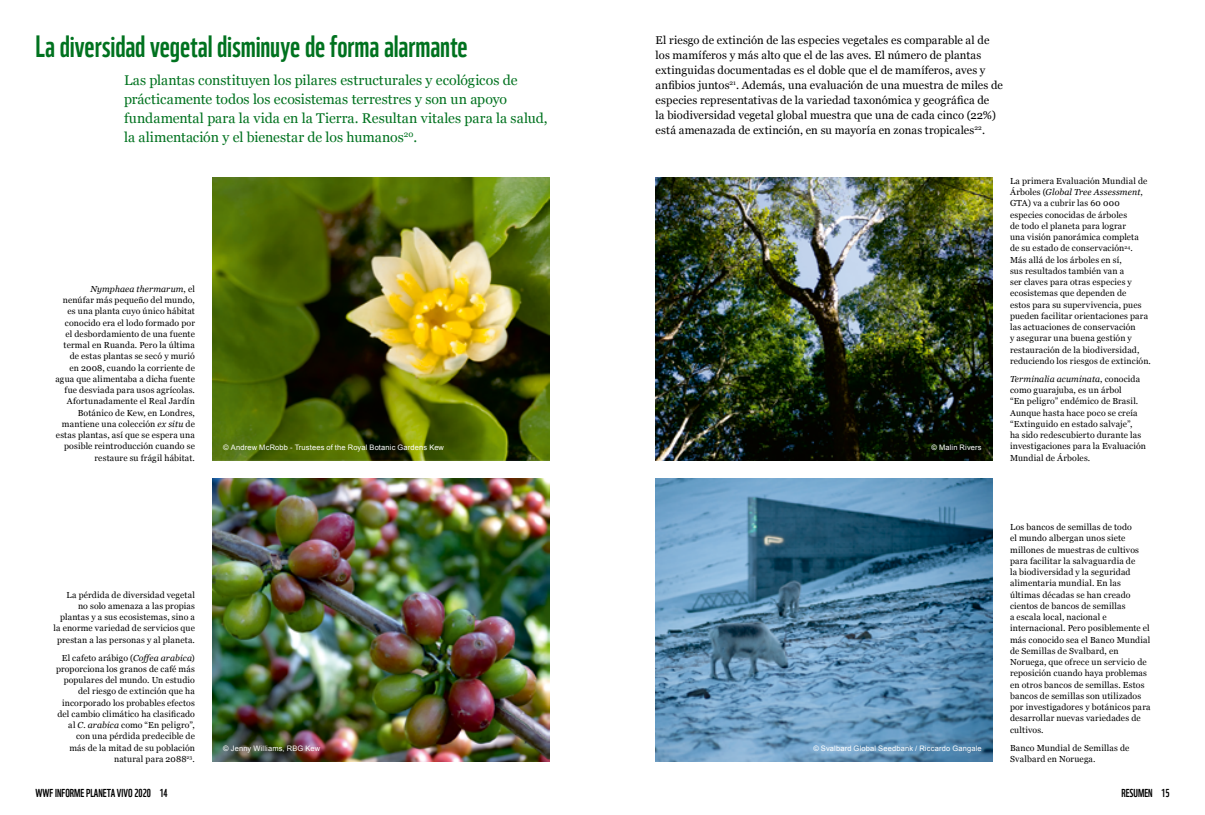
<style>
.page{position:relative;width:1205px;height:815px;background:#fff}
.page>*{position:absolute;margin:0;border:0;box-sizing:border-box;transform-origin:0 0}
.t1{font:30px "WWF";letter-spacing:-.005em;color:#00721f}
.t2{font:14px/18.8px "Georgia";color:#00721f}
.t3{font:11.25px/15px "Georgia";letter-spacing:.01em;color:#000}
.t4{font:11.25px "WWF";color:#000}
.t5{font:8.75px/11.2px "Georgia";letter-spacing:.015em;color:#000}
.t6{font:7.5px "Arial";letter-spacing:.02em;color:#fff}
.s1{font-style:italic}
</style>
<div class="page">
<img style="left:656px;top:177px;width:336px;height:284px">
<img style="left:213px;top:478px;width:336px;height:284px">
<img style="left:213px;top:177px;width:336px;height:284px">
<img style="left:656px;top:478px;width:336px;height:284px">
<h1 class="t1" style="left:35px;top:23px;width:434px">La diversidad vegetal disminuye de forma alarmante</h1>
<p class="t3" style="left:656px;top:32px;width:349px">El riesgo de extinción de las especies vegetales es comparable al de los mamíferos y más alto que el de las aves. El número de plantas extinguidas documentadas es el doble que el de mamíferos, aves y anfibios juntos<sup>21</sup>. Además, una evaluación de una muestra de miles de especies representativas de la variedad taxonómica y geográfica de<br>la biodiversidad vegetal global muestra que una de cada cinco (22%) está amenazada de extinción, en su mayoría en zonas tropicales<sup>22</sup>.</p>
<p class="t2" style="left:124px;top:71px;width:425px">Las plantas constituyen los pilares estructurales y ecológicos de prácticamente todos los ecosistemas terrestres y son un apoyo fundamental para la vida en la Tierra. Resultan vitales para la salud, la alimentación y el bienestar de los humanos<sup>20</sup>.</p>
<p class="t5" style="left:55px;top:283px;width:141px;text-align:right"><span class="s1">Nymphaea thermarum</span>, el<br>nenúfar más pequeño del mundo, es una planta cuyo único hábitat conocido era el lodo formado por<br>el desbordamiento de una fuente termal en Ruanda. Pero la última de estas plantas se secó y murió<br>en 2008, cuando la corriente de agua que alimentaba a dicha fuente fue desviada para usos agrícolas.<br>Afortunadamente el Real Jardín<br>Botánico de Kew, en Londres, mantiene una colección <span class="s1">ex situ</span> de estas plantas, así que se espera una posible reintroducción cuando se restaure su frágil hábitat.</p>
<p class="t6" style="left:223px;top:442px;width:222px">© Andrew McRobb - Trustees of the Royal Botanic Gardens Kew</p>
<p class="t6" style="left:931px;top:442px;width:52px">© Malin Rivers</p>
<p class="t5" style="left:54px;top:589px;width:143px;text-align:right">La pérdida de diversidad vegetal<br>no solo amenaza a las propias plantas y a sus ecosistemas, sino a la enorme variedad de servicios que prestan a las personas y al planeta.</p>
<p class="t5" style="left:56px;top:652px;width:140px;text-align:right">El cafeto arábigo (<span class="s1">Coffea arabica</span>) proporciona los granos de café más populares del mundo. Un estudio del riesgo de extinción que ha incorporado los probables efectos del cambio climático ha clasificado al <span class="s1">C. arabica</span> como “En peligro”, con una pérdida predecible de<br>más de la mitad de su población natural para 2088<sup>23</sup>.</p>
<p class="t6" style="left:223px;top:744px;width:98px">© Jenny Williams, RBG Kew</p>
<p class="t6" style="left:813px;top:744px;width:170px">© Svalbard Global Seedbank / Riccardo Gangale</p>
<p class="t5" style="left:1010px;top:175px;width:142px">La primera Evaluación Mundial de<br>Árboles (<span class="s1">Global Tree Assessment</span>,<br>GTA) va a cubrir las 60 000 especies conocidas de árboles<br>de todo el planeta para lograr<br>una visión panorámica completa<br>de su estado de conservación<sup>24</sup>.<br>Más allá de los árboles en sí,<br>sus resultados también van a<br>ser claves para otras especies y ecosistemas que dependen de<br>estos para su supervivencia, pues pueden facilitar orientaciones para las actuaciones de conservación<br>y asegurar una buena gestión y restauración de la biodiversidad, reduciendo los riesgos de extinción.</p>
<p class="t5" style="left:1010px;top:373px;width:137px"><span class="s1">Terminalia acuminata</span>, conocida como guarajuba, es un árbol<br>“En peligro” endémico de Brasil.<br>Aunque hasta hace poco se creía “Extinguido en estado salvaje”,<br>ha sido redescubierto durante las investigaciones para la Evaluación<br>Mundial de Árboles.</p>
<p class="t5" style="left:1010px;top:521px;width:142px">Los bancos de semillas de todo<br>el mundo albergan unos siete millones de muestras de cultivos para facilitar la salvaguardia de<br>la biodiversidad y la seguridad alimentaria mundial. En las últimas décadas se han creado cientos de bancos de semillas<br>a escala local, nacional e internacional. Pero posiblemente el más conocido sea el Banco Mundial de Semillas de Svalbard, en<br>Noruega, que ofrece un servicio de reposición cuando haya problemas en otros bancos de semillas. Estos bancos de semillas son utilizados por investigadores y botánicos para desarrollar nuevas variedades de cultivos.</p>
<p class="t5" style="left:1010px;top:742px;width:121px">Banco Mundial de Semillas de<br>Svalbard en Noruega.</p>
<p class="t4" style="left:35px;top:784px;width:134px">WWF INFORME PLANETA VIVO 2020 14</p>
<p class="t4" style="left:1121px;top:784px;width:50px">RESUMEN 15</p>
</div>
